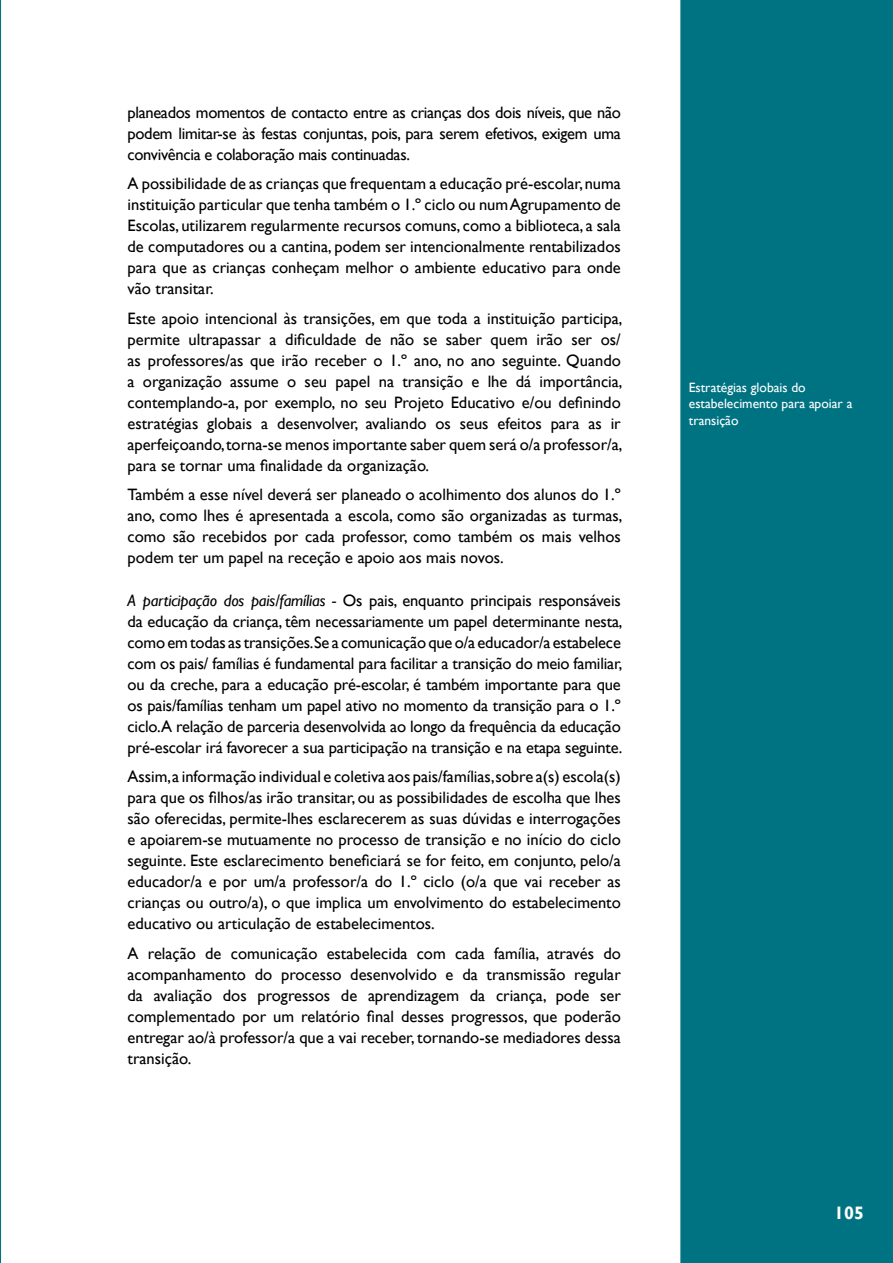
<style>
.page{position:relative;width:893px;height:1263px;background:#fff}
.page>*{position:absolute;margin:0;border:0;box-sizing:border-box;transform-origin:0 0}
.t1{font:700 18px "Gill Sans";color:#fff}
.t2{font:16.5px/21px "Gill Sans";color:#000;text-align:justify}
.t3{font:13.5px/16.5px "Gill Sans";color:#fff}
.s1{font-style:italic}
</style>
<div class="page">
<svg style="left:0;top:0;width:1px;height:1263px"></svg>
<div style="left:680px;top:0;width:213px;height:1263px;background:#007382;border:2px solid #007382"></div>
<p class="t2" style="left:128px;top:102px;width:495px">planeados momentos de contacto entre as crianças dos dois níveis, que não podem limitar-se às festas conjuntas, pois, para serem efetivos, exigem uma convivência e colaboração mais continuadas.</p>
<p class="t2" style="left:128px;top:173px;width:495px">A possibilidade de as crianças que frequentam a educação pré-escolar, numa instituição particular que tenha também o 1.º ciclo ou num Agrupamento de Escolas, utilizarem regularmente recursos comuns, como a biblioteca, a sala de computadores ou a cantina, podem ser intencionalmente rentabilizados para que as crianças conheçam melhor o ambiente educativo para onde vão transitar.</p>
<p class="t2" style="left:128px;top:308px;width:496px">Este apoio intencional às transições, em que toda a instituição participa, permite ultrapassar a dificuldade de não se saber quem irão ser os/ as professores/as que irão receber o 1.º ano, no ano seguinte. Quando a organização assume o seu papel na transição e lhe dá importância, contemplando-a, por exemplo, no seu Projeto Educativo e/ou definindo estratégias globais a desenvolver, avaliando os seus efeitos para as ir aperfeiçoando, torna-se menos importante saber quem será o/a professor/a, para se tornar uma finalidade da organização.</p>
<p class="t2" style="left:128px;top:485px;width:496px">Também a esse nível deverá ser planeado o acolhimento dos alunos do 1.º ano, como lhes é apresentada a escola, como são organizadas as turmas, como são recebidos por cada professor, como também os mais velhos podem ter um papel na receção e apoio aos mais novos.</p>
<p class="t2" style="left:128px;top:590px;width:496px"><span class="s1">A participação dos pais/famílias -</span> Os pais, enquanto principais responsáveis da educação da criança, têm necessariamente um papel determinante nesta, como em todas as transições.Se a comunicação que o/a educador/a estabelece com os pais/ famílias é fundamental para facilitar a transição do meio familiar, ou da creche, para a educação pré-escolar, é também importante para que os pais/famílias tenham um papel ativo no momento da transição para o 1.º ciclo.A relação de parceria desenvolvida ao longo da frequência da educação pré-escolar irá favorecer a sua participação na transição e na etapa seguinte.</p>
<p class="t2" style="left:128px;top:766px;width:495px">Assim,a informação individual e coletiva aos pais/famílias,sobre a(s) escola(s) para que os filhos/as irão transitar, ou as possibilidades de escolha que lhes são oferecidas, permite-lhes esclarecerem as suas dúvidas e interrogações e apoiarem-se mutuamente no processo de transição e no início do ciclo seguinte. Este esclarecimento beneficiará se for feito, em conjunto, pelo/a educador/a e por um/a professor/a do 1.º ciclo (o/a que vai receber as crianças ou outro/a), o que implica um envolvimento do estabelecimento educativo ou articulação de estabelecimentos.</p>
<p class="t2" style="left:128px;top:943px;width:495px">A relação de comunicação estabelecida com cada família, através do acompanhamento do processo desenvolvido e da transmissão regular da avaliação dos progressos de aprendizagem da criança, pode ser complementado por um relatório final desses progressos, que poderão entregar ao/à professor/a que a vai receber, tornando-se mediadores dessa transição.</p>
<p class="t3" style="left:689px;top:379px;width:165px">Estratégias globais do estabelecimento para apoiar a transição</p>
<p class="t1" style="left:834px;top:1202px;width:31px">105</p>
</div>
